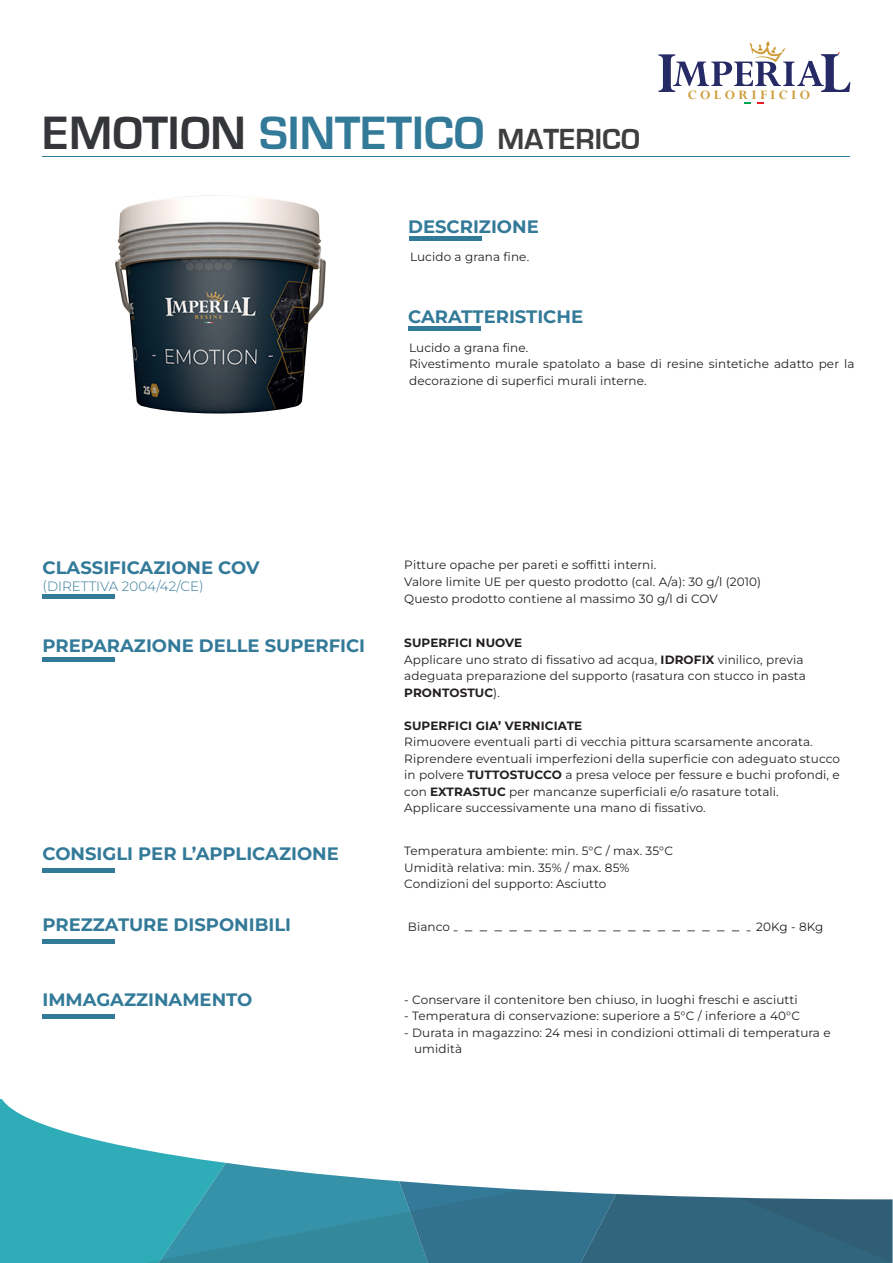
<style>
.page{position:relative;width:893px;height:1263px;background:#fff}
.page>*{position:absolute;margin:0;border:0;box-sizing:border-box;transform-origin:0 0}
.t1{font:700 48.15px "Eurostile";color:#337a99}
.t2{font:700 18px "Montserrat";color:#337a99}
.t3{font:700 14.4px "Perpetua";letter-spacing:.235em;color:#ce9c38}
.t4{font:300 13.5px "Montserrat";color:#337a99}
.t5{font:12px/16.5px "Montserrat";letter-spacing:.01em;color:#231f20}
.t6{font:700 12px "Montserrat";letter-spacing:.01em;color:#231f20}
.s1{color:#343639}
.s2{font-size:30px;color:#3e3e3f}
.s3{font-weight:700}
</style>
<div class="page">
<svg style="left:744px;top:102px;width:20px;height:2px"></svg>
<svg style="left:658px;top:41px;width:192px;height:51px"></svg>
<hr style="left:43px;top:156px;width:807px;height:1px;background:#337a99">
<div style="left:409px;top:236px;width:72px;height:5px;background:#337a99"></div>
<div style="left:408px;top:326px;width:73px;height:5px;background:#337a99"></div>
<hr style="left:42px;top:595px;width:73px;height:4px;background:#337a99">
<hr style="left:42px;top:658px;width:73px;height:4px;background:#337a99">
<div style="left:42px;top:868px;width:73px;height:5px;background:#337a99"></div>
<hr style="left:42px;top:939px;width:73px;height:4px;background:#337a99">
<svg style="left:465px;top:930px;width:285px;height:1px"></svg>
<hr style="left:42px;top:1014px;width:73px;height:4px;background:#337a99">
<svg style="left:0;top:1099px;width:145px;height:164px;fill:#2eadb8"></svg>
<svg style="left:145px;top:1150px;width:319px;height:113px"></svg>
<svg style="left:464px;top:1186px;width:428px;height:77px;background:#497a90"></svg>
<img style="left:115px;top:195px;width:211px;height:219px">
<svg style="left:122px;top:270px;width:7px;height:56px"></svg>
<svg style="left:305px;top:255px;width:17px;height:81px"></svg>
<h1 class="t1" style="left:43px;top:113px;width:599px"><span class="s1">EMOTION</span> SINTETICO <span class="s2">MATERICO</span></h1>
<h2 class="t2" style="left:408px;top:214px;width:132px">DESCRIZIONE</h2>
<p class="t5" style="left:410px;top:248px;width:121px">Lucido a grana fine.</p>
<p class="t3" style="left:688px;top:85px;width:124px">COLORIFICIO</p>
<h2 class="t2" style="left:42px;top:556px;width:218px">CLASSIFICAZIONE COV</h2>
<p class="t4" style="left:42px;top:577px;width:163px">(DIRETTIVA 2004/42/CE)</p>
<h2 class="t2" style="left:408px;top:304px;width:176px">CARATTERISTICHE</h2>
<p class="t5" style="left:409px;top:339px;width:447px">Lucido a grana fine.<br>Rivestimento murale spatolato a base di resine sintetiche adatto per la decorazione di superfici murali interne.</p>
<p class="t5" style="left:404px;top:557px;width:358px">Pitture opache per pareti e soffitti interni.<br>Valore limite UE per questo prodotto (cal. A/a): 30 g/l (2010)<br>Questo prodotto contiene al massimo 30 g/l di COV</p>
<h2 class="t2" style="left:42px;top:634px;width:324px">PREPARAZIONE DELLE SUPERFICI</h2>
<p class="t5" style="left:404px;top:634px;width:403px"><span class="s3">SUPERFICI NUOVE<br></span>Applicare uno strato di fissativo ad acqua, <span class="s3">IDROFIX</span> vinilico, previa adeguata preparazione del supporto (rasatura con stucco in pasta <span class="s3">PRONTOSTUC</span>).</p>
<p class="t6" style="left:404px;top:717px;width:179px">SUPERFICI GIA’ VERNICIATE</p>
<p class="t5" style="left:404px;top:733px;width:437px">Rimuovere eventuali parti di vecchia pittura scarsamente ancorata.<br>Riprendere eventuali imperfezioni della superficie con adeguato stucco in polvere <span class="s3">TUTTOSTUCCO</span> a presa veloce per fessure e buchi profondi, e con <span class="s3">EXTRASTUC</span> per mancanze superficiali e/o rasature totali.<br>Applicare successivamente una mano di fissativo.</p>
<h2 class="t2" style="left:42px;top:841px;width:298px">CONSIGLI PER L’APPLICAZIONE</h2>
<p class="t5" style="left:404px;top:842px;width:270px">Temperatura ambiente: min. 5°C / max. 35°C<br>Umidità relativa: min. 35% / max. 85%<br>Condizioni del supporto: Asciutto</p>
<h2 class="t2" style="left:42px;top:912px;width:250px">PREZZATURE DISPONIBILI</h2>
<p class="t5" style="left:408px;top:918px;width:44px">Bianco</p>
<p class="t5" style="left:756px;top:918px;width:69px">20Kg - 8Kg</p>
<h2 class="t2" style="left:42px;top:987px;width:211px">IMMAGAZZINAMENTO</h2>
<p class="t5" style="left:404px;top:991px;width:395px">- Conservare il contenitore ben chiuso, in luoghi freschi e asciutti</p>
<p class="t5" style="left:404px;top:1007px;width:397px">- Temperatura di conservazione: superiore a 5°C / inferiore a 40°C</p>
<p class="t5" style="left:414px;top:1024px;width:418px;text-indent:-10px">- Durata in magazzino: 24 mesi in condizioni ottimali di temperatura e umidità</p>
</div>
